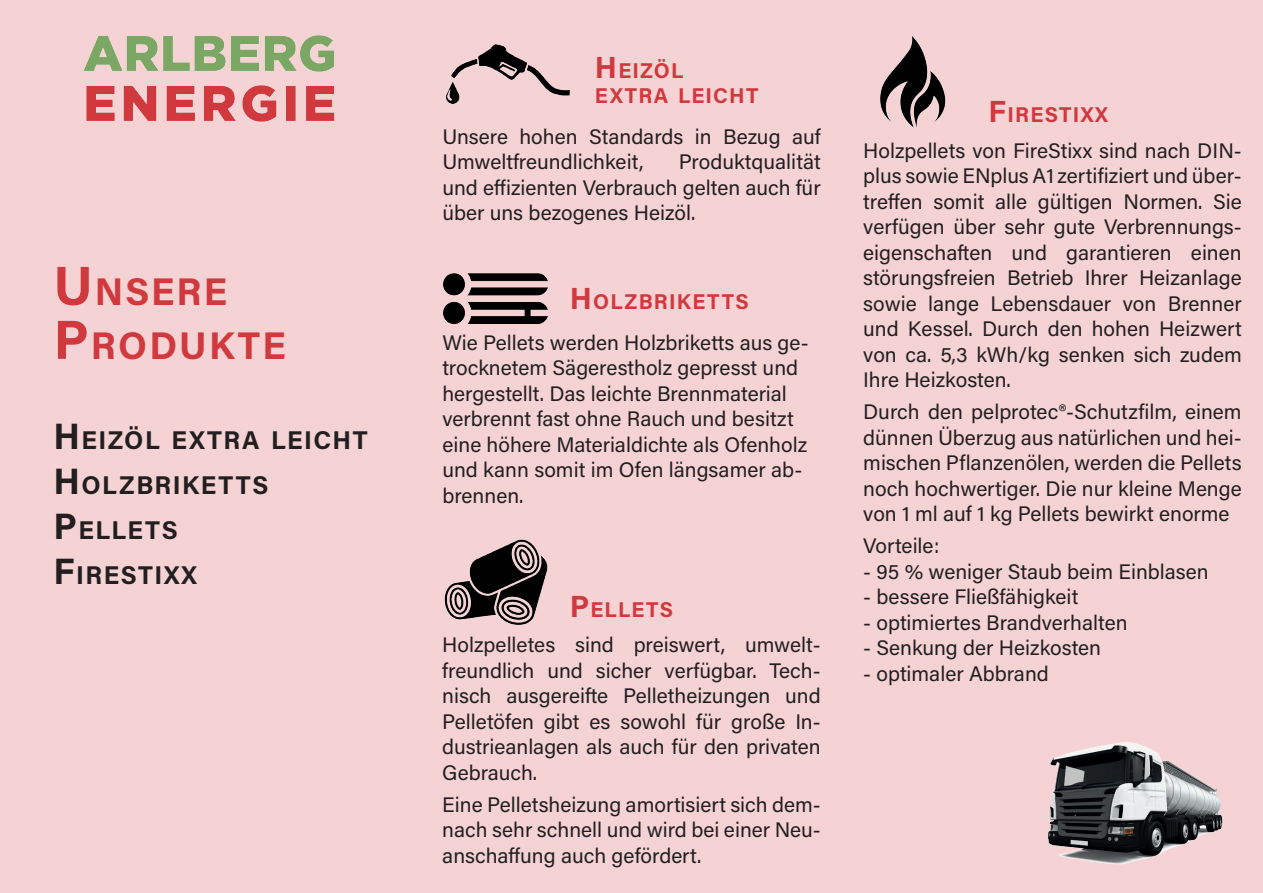
<style>
.page{position:relative;width:1263px;height:893px;background:#fff}
.page>*{position:absolute;margin:0;border:0;box-sizing:border-box;transform-origin:0 0}
.t1{font:700 38.55px/54px "Acumin Pro";letter-spacing:.055em;color:#d0393d}
.t2{font:700 25.65px/45px "Acumin Pro";letter-spacing:.055em;color:#231f20}
.t3{font:700 21.45px/25.5px "Acumin Pro";letter-spacing:.055em;color:#d0393d}
.t4{font:21px/25.5px "Acumin Pro";color:#231f20;text-align:justify}
.s1{font-size:55.05px}
.s2{font-size:36.75px}
.s3{font-size:30.6px}
</style>
<div class="page">
<div style="left:0;top:0;width:421px;height:893px;background:#f5d3d5"></div>
<div style="left:842px;top:0;width:421px;height:893px;background:#f5d3d5"></div>
<div style="left:421px;top:0;width:421px;height:893px;background:#f5d3d5"></div>
<img style="left:84px;top:35px;width:251px;height:87px">
<img style="left:446px;top:44px;width:124px;height:60px">
<img style="left:444px;top:539px;width:104px;height:86px">
<img style="left:880px;top:36px;width:66px;height:92px">
<img style="left:1048px;top:742px;width:175px;height:122px">
<img style="left:443px;top:273px;width:105px;height:50px">
<h1 class="t1" style="left:54px;top:263px;width:234px"><span class="s1">U</span>NSERE<br><span class="s1">P</span>RODUKTE</h1>
<p class="t2" style="left:54px;top:416px;width:316px"><span class="s2">H</span>EIZÖL EXTRA LEICHT<br><span class="s2">H</span>OLZBRIKETTS<br><span class="s2">P</span>ELLETS<br><span class="s2">F</span>IRESTIXX</p>
<p class="t3" style="left:595px;top:56px;width:165px"><span class="s3">H</span>EIZÖL<br>EXTRA LEICHT</p>
<p class="t4" style="left:442px;top:123px;width:380px">Unsere hohen Standards in Bezug auf<br>Umweltfreundlichkeit,</p>
<p class="t4" style="left:442px;top:148px;width:380px;text-indent:236px">Produktqualität und effizienten Verbrauch gelten auch für über uns bezogenes Heizöl.</p>
<p class="t3" style="left:570px;top:288px;width:181px"><span class="s3">H</span>OLZBRIKETTS</p>
<p class="t4" style="left:442px;top:329px;width:368px;text-align:left">Wie Pellets werden Holzbriketts aus ge&shy;trocknetem Sägerestholz gepresst und hergestellt. Das leichte Brennmaterial verbrennt fast ohne Rauch und besitzt eine höhere Materialdichte als Ofenholz und kann somit im Ofen längsamer ab&shy;brennen.</p>
<p class="t3" style="left:570px;top:596px;width:105px"><span class="s3">P</span>ELLETS</p>
<p class="t4" style="left:442px;top:631px;width:380px">Holzpelletes sind preiswert, umwelt&shy;freundlich und sicher verfügbar. Tech&shy;nisch ausgereifte Pelletheizungen und Pelletöfen gibt es sowohl für große In&shy;dustrieanlagen als auch für den privaten Gebrauch.</p>
<p class="t4" style="left:442px;top:791px;width:380px">Eine Pelletsheizung amortisiert sich dem&shy;nach sehr schnell und wird bei einer Neu&shy;anschaffung auch gefördert.</p>
<p class="t3" style="left:988px;top:100px;width:121px"><span class="s3">F</span>IRESTIXX</p>
<p class="t4" style="left:863px;top:137px;width:380px">Holzpellets von FireStixx sind nach DIN&shy;plus sowie ENplus A1 zertifiziert und über&shy;treffen somit alle gültigen Normen. Sie verfügen über sehr gute Verbrennungs&shy;eigenschaften und garantieren einen störungsfreien Betrieb Ihrer Heizanlage sowie lange Lebensdauer von Brenner und Kessel. Durch den hohen Heizwert von ca. 5,3 kWh/kg senken sich zudem Ihre Heizkosten.</p>
<p class="t4" style="left:863px;top:398px;width:380px">Durch den pelprotec®-Schutzfilm, einem dünnen Überzug aus natürlichen und hei&shy;mischen Pflanzenölen, werden die Pellets noch hochwertiger. Die nur kleine Menge von 1 ml auf 1 kg Pellets bewirkt enorme</p>
<p class="t4" style="left:863px;top:532px;width:78px">Vorteile:</p>
<p class="t4" style="left:863px;top:558px;width:347px">- 95 % weniger Staub beim Einblasen</p>
<p class="t4" style="left:863px;top:583px;width:217px">- bessere Fließfähigkeit</p>
<p class="t4" style="left:863px;top:609px;width:266px">- optimiertes Brandverhalten</p>
<p class="t4" style="left:863px;top:634px;width:239px">- Senkung der Heizkosten</p>
<p class="t4" style="left:863px;top:660px;width:187px">- optimaler Abbrand</p>
</div>
